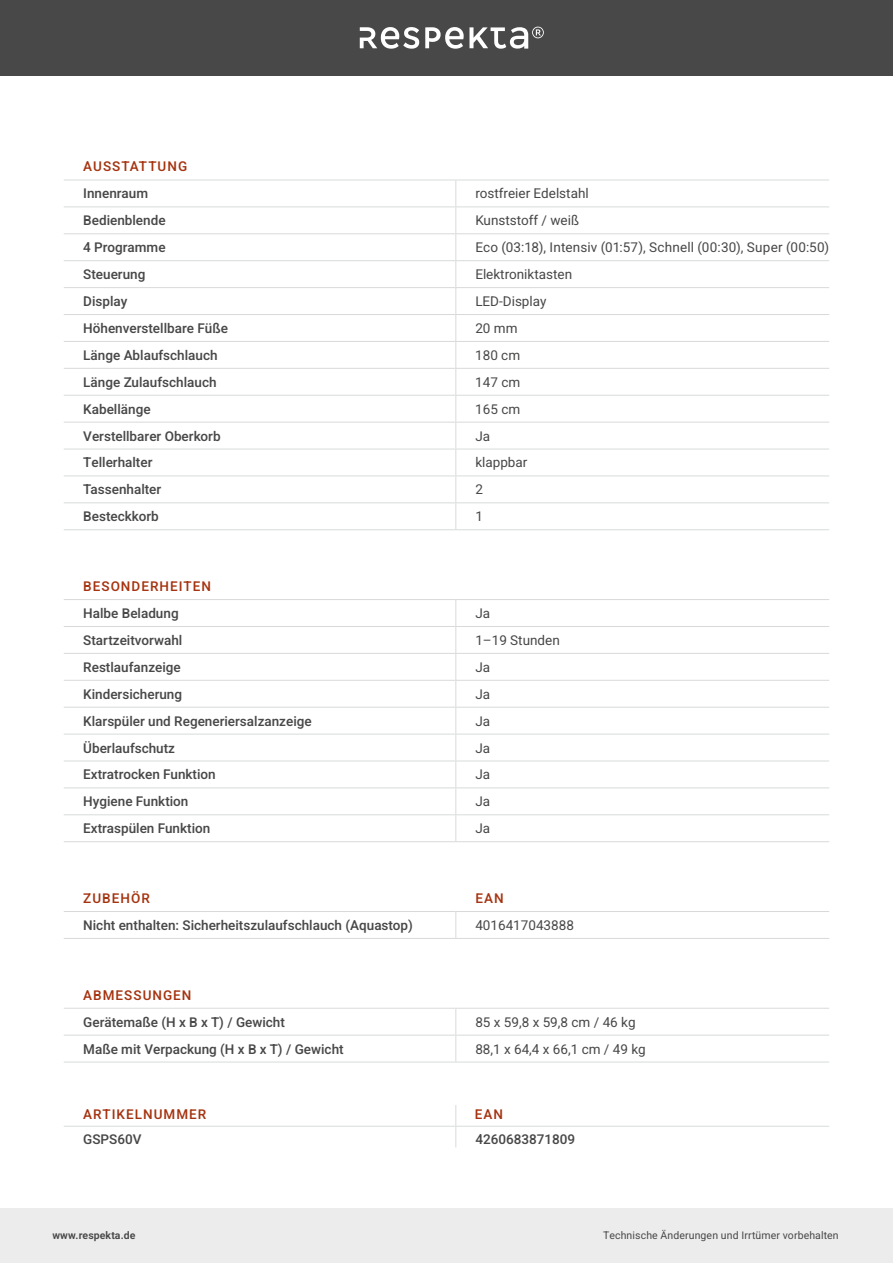
<style>
.page{position:relative;width:893px;height:1263px;background:#fff}
.page>*{position:absolute;margin:0;border:0;box-sizing:border-box;transform-origin:0 0}
.t1{font:500 13.5px/26.8px "Heebo";color:#474847}
.t2{font:13.5px "Heebo";color:#474847}
.t3{font:500 13.5px "Heebo";letter-spacing:.075em;color:#a53410}
.t4{font:13.5px/27px "Heebo";color:#494948;text-align:justify}
.t5{font:10.5px "Heebo";letter-spacing:.01em;color:#474847}
.t6{font:600 10.5px "Heebo";letter-spacing:.01em;color:#474847}
</style>
<div class="page">
<div style="left:0;top:1208px;width:893px;height:55px;background:#ececec"></div>
<div style="left:0;top:0;width:893px;height:75px;background:#474847"></div>
<svg style="left:360px;top:27px;width:59px;height:22px"></svg>
<svg style="left:425px;top:27px;width:119px;height:22px"></svg>
<svg style="left:455px;top:181px;width:1px;height:348px"></svg>
<hr style="left:64px;top:260px;width:392px;height:1px;background:#d8dada">
<hr style="left:456px;top:260px;width:373px;height:1px;background:#d8dada">
<hr style="left:64px;top:287px;width:392px;height:1px;background:#d8dada">
<hr style="left:456px;top:287px;width:373px;height:1px;background:#d8dada">
<hr style="left:64px;top:180px;width:392px;height:1px;background:#d8dada">
<hr style="left:456px;top:180px;width:373px;height:1px;background:#d8dada">
<hr style="left:64px;top:207px;width:392px;height:1px;background:#d8dada">
<hr style="left:456px;top:207px;width:373px;height:1px;background:#d8dada">
<hr style="left:64px;top:233px;width:392px;height:1px;background:#d8dada">
<hr style="left:456px;top:233px;width:373px;height:1px;background:#d8dada">
<hr style="left:64px;top:314px;width:392px;height:1px;background:#d8dada">
<hr style="left:456px;top:314px;width:373px;height:1px;background:#d8dada">
<hr style="left:64px;top:341px;width:392px;height:1px;background:#d8dada">
<hr style="left:456px;top:341px;width:373px;height:1px;background:#d8dada">
<hr style="left:64px;top:368px;width:392px;height:1px;background:#d8dada">
<hr style="left:456px;top:368px;width:373px;height:1px;background:#d8dada">
<hr style="left:64px;top:395px;width:392px;height:1px;background:#d8dada">
<hr style="left:456px;top:395px;width:373px;height:1px;background:#d8dada">
<hr style="left:64px;top:422px;width:392px;height:1px;background:#d8dada">
<hr style="left:456px;top:422px;width:373px;height:1px;background:#d8dada">
<hr style="left:64px;top:449px;width:392px;height:1px;background:#d8dada">
<hr style="left:456px;top:449px;width:373px;height:1px;background:#d8dada">
<hr style="left:64px;top:476px;width:392px;height:1px;background:#d8dada">
<hr style="left:456px;top:476px;width:373px;height:1px;background:#d8dada">
<hr style="left:64px;top:502px;width:392px;height:1px;background:#d8dada">
<hr style="left:456px;top:502px;width:373px;height:1px;background:#d8dada">
<hr style="left:64px;top:529px;width:392px;height:1px;background:#d8dada">
<hr style="left:456px;top:529px;width:373px;height:1px;background:#d8dada">
<svg style="left:455px;top:600px;width:1px;height:241px"></svg>
<hr style="left:64px;top:653px;width:392px;height:1px;background:#d8dada">
<hr style="left:456px;top:653px;width:373px;height:1px;background:#d8dada">
<hr style="left:64px;top:680px;width:392px;height:1px;background:#d8dada">
<hr style="left:456px;top:680px;width:373px;height:1px;background:#d8dada">
<hr style="left:64px;top:599px;width:392px;height:1px;background:#d8dada">
<hr style="left:456px;top:599px;width:373px;height:1px;background:#d8dada">
<hr style="left:64px;top:626px;width:392px;height:1px;background:#d8dada">
<hr style="left:456px;top:626px;width:373px;height:1px;background:#d8dada">
<hr style="left:64px;top:707px;width:392px;height:1px;background:#d8dada">
<hr style="left:456px;top:707px;width:373px;height:1px;background:#d8dada">
<hr style="left:64px;top:734px;width:392px;height:1px;background:#d8dada">
<hr style="left:456px;top:734px;width:373px;height:1px;background:#d8dada">
<hr style="left:64px;top:761px;width:392px;height:1px;background:#d8dada">
<hr style="left:456px;top:761px;width:373px;height:1px;background:#d8dada">
<hr style="left:64px;top:787px;width:392px;height:1px;background:#d8dada">
<hr style="left:456px;top:787px;width:373px;height:1px;background:#d8dada">
<hr style="left:64px;top:814px;width:392px;height:1px;background:#d8dada">
<hr style="left:456px;top:814px;width:373px;height:1px;background:#d8dada">
<hr style="left:64px;top:841px;width:392px;height:1px;background:#d8dada">
<hr style="left:456px;top:841px;width:373px;height:1px;background:#d8dada">
<hr style="left:64px;top:1008px;width:392px;height:1px;background:#d8dada">
<hr style="left:456px;top:1008px;width:373px;height:1px;background:#d8dada">
<svg style="left:455px;top:1009px;width:1px;height:53px"></svg>
<hr style="left:64px;top:1035px;width:392px;height:1px;background:#d8dada">
<hr style="left:456px;top:1035px;width:373px;height:1px;background:#d8dada">
<hr style="left:64px;top:1062px;width:392px;height:1px;background:#d8dada">
<hr style="left:456px;top:1062px;width:373px;height:1px;background:#d8dada">
<svg style="left:455px;top:912px;width:1px;height:26px"></svg>
<hr style="left:64px;top:911px;width:392px;height:1px;background:#d8dada">
<hr style="left:456px;top:911px;width:373px;height:1px;background:#d8dada">
<hr style="left:64px;top:938px;width:392px;height:1px;background:#d8dada">
<hr style="left:456px;top:938px;width:373px;height:1px;background:#d8dada">
<svg style="left:455px;top:1105px;width:1px;height:42px"></svg>
<hr style="left:64px;top:1126px;width:392px;height:1px;background:#d8dada">
<hr style="left:456px;top:1126px;width:373px;height:1px;background:#d8dada">
<p class="t3" style="left:83px;top:157px;width:105px">AUSSTATTUNG</p>
<p class="t1" style="left:83px;top:180px;width:66px">Innenraum</p>
<p class="t2" style="left:475px;top:184px;width:115px">rostfreier Edelstahl</p>
<p class="t1" style="left:83px;top:207px;width:84px">Bedienblende</p>
<p class="t2" style="left:475px;top:211px;width:105px">Kunststoff / weiß</p>
<p class="t1" style="left:83px;top:234px;width:84px">4 Programme</p>
<p class="t2" style="left:475px;top:238px;width:355px">Eco (03:18), Intensiv (01:57), Schnell (00:30), Super (00:50)</p>
<p class="t1" style="left:83px;top:261px;width:64px">Steuerung</p>
<p class="t2" style="left:475px;top:265px;width:98px">Elektroniktasten</p>
<p class="t1" style="left:83px;top:288px;width:46px">Display</p>
<p class="t2" style="left:475px;top:292px;width:73px">LED-Display</p>
<p class="t1" style="left:83px;top:315px;width:146px">Höhenverstellbare Füße</p>
<p class="t2" style="left:475px;top:319px;width:44px">20 mm</p>
<p class="t1" style="left:83px;top:342px;width:139px">Länge Ablaufschlauch<br>Länge Zulaufschlauch<br>Kabellänge<br>Verstellbarer Oberkorb</p>
<p class="t4" style="left:475px;top:341px;width:47px">180 cm 147 cm 165 cm</p>
<p class="t2" style="left:475px;top:426px;width:16px">Ja</p>
<p class="t1" style="left:83px;top:449px;width:71px">Tellerhalter</p>
<p class="t2" style="left:475px;top:453px;width:54px">klappbar</p>
<p class="t1" style="left:83px;top:476px;width:80px">Tassenhalter</p>
<p class="t2" style="left:475px;top:480px;width:9px">2</p>
<p class="t1" style="left:83px;top:503px;width:77px">Besteckkorb</p>
<p class="t2" style="left:475px;top:507px;width:9px">1</p>
<p class="t3" style="left:83px;top:577px;width:129px">BESONDERHEITEN</p>
<p class="t1" style="left:83px;top:600px;width:97px">Halbe Beladung</p>
<p class="t2" style="left:475px;top:604px;width:16px">Ja</p>
<p class="t1" style="left:83px;top:627px;width:101px">Startzeitvorwahl</p>
<p class="t2" style="left:475px;top:631px;width:86px">1–19 Stunden</p>
<p class="t1" style="left:83px;top:653px;width:99px">Restlaufanzeige</p>
<p class="t2" style="left:475px;top:658px;width:16px">Ja</p>
<p class="t1" style="left:83px;top:680px;width:100px">Kindersicherung</p>
<p class="t2" style="left:475px;top:684px;width:16px">Ja</p>
<p class="t1" style="left:83px;top:707px;width:230px">Klarspüler und Regeneriersalzanzeige</p>
<p class="t2" style="left:475px;top:711px;width:16px">Ja</p>
<p class="t1" style="left:83px;top:734px;width:93px">Überlaufschutz</p>
<p class="t2" style="left:475px;top:738px;width:16px">Ja</p>
<p class="t1" style="left:83px;top:761px;width:134px">Extratrocken Funktion</p>
<p class="t2" style="left:475px;top:765px;width:16px">Ja</p>
<p class="t1" style="left:83px;top:788px;width:107px">Hygiene Funktion</p>
<p class="t2" style="left:475px;top:792px;width:16px">Ja</p>
<p class="t1" style="left:83px;top:815px;width:129px">Extraspülen Funktion</p>
<p class="t2" style="left:475px;top:819px;width:16px">Ja</p>
<p class="t3" style="left:83px;top:889px;width:68px">ZUBEHÖR</p>
<p class="t1" style="left:83px;top:912px;width:331px">Nicht enthalten: Sicherheitszulaufschlauch (Aquastop)</p>
<p class="t2" style="left:475px;top:916px;width:100px">4016417043888</p>
<p class="t3" style="left:475px;top:889px;width:30px">EAN</p>
<p class="t3" style="left:83px;top:985px;width:110px">ABMESSUNGEN</p>
<p class="t1" style="left:83px;top:1008px;width:203px">Gerätemaße (H x B x T) / Gewicht</p>
<p class="t2" style="left:475px;top:1012px;width:162px">85 x 59,8 x 59,8 cm / 46 kg</p>
<p class="t1" style="left:83px;top:1035px;width:262px">Maße mit Verpackung (H x B x T) / Gewicht</p>
<p class="t2" style="left:475px;top:1039px;width:172px">88,1 x 64,4 x 66,1 cm / 49 kg</p>
<p class="t3" style="left:83px;top:1105px;width:125px">ARTIKELNUMMER</p>
<p class="t3" style="left:475px;top:1105px;width:30px">EAN</p>
<p class="t1" style="left:83px;top:1126px;width:60px">GSPS60V</p>
<p class="t1" style="left:475px;top:1126px;width:101px">4260683871809</p>
<p class="t6" style="left:52px;top:1228px;width:85px">www.respekta.de</p>
<p class="t5" style="left:603px;top:1228px;width:237px">Technische Änderungen und Irrtümer vorbehalten</p>
</div>
